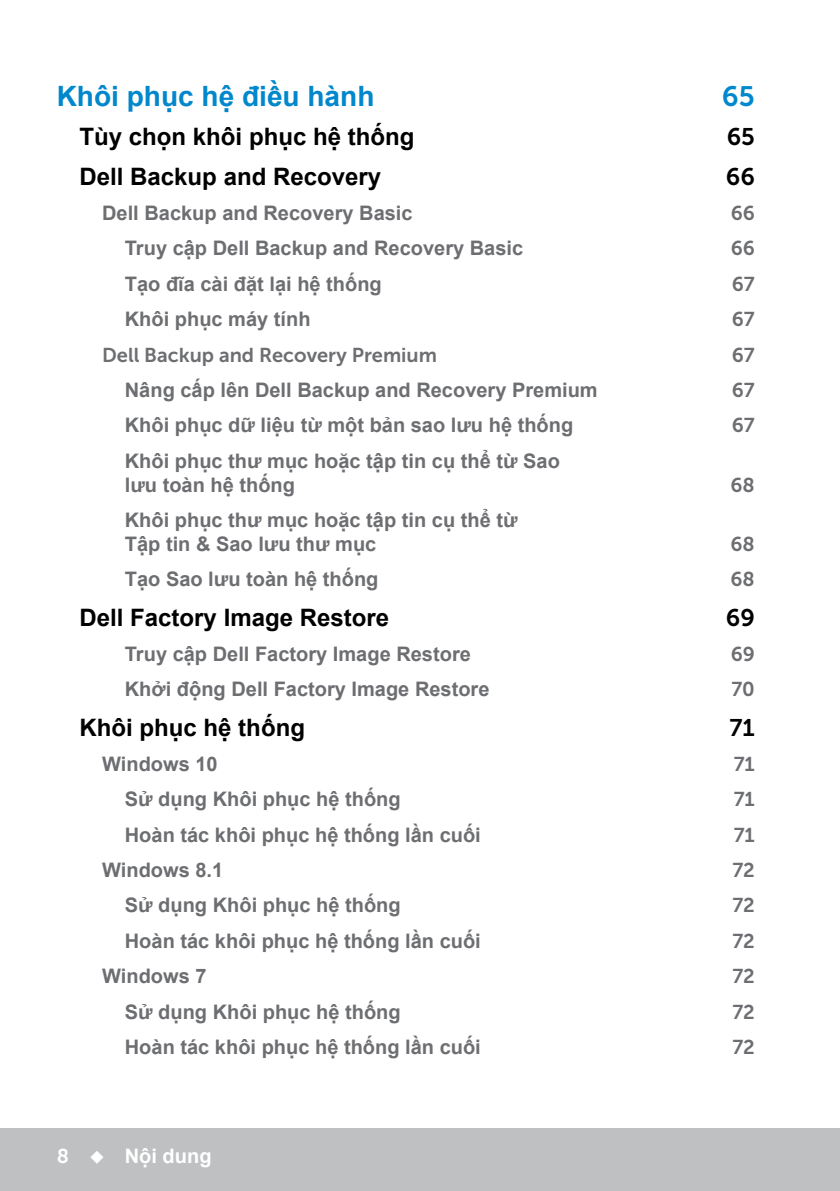
<style>
.page{position:relative;width:840px;height:1191px;background:#fff}
.page>*{position:absolute;margin:0;border:0;box-sizing:border-box;transform-origin:0 0}
.Title_TOC{font:700 28px "Arial";color:#0087cc}
.Title_TOC-2{font:28px "Museo Sans For Dell 700";color:#0087cc}
.Head1_TOC{font:700 24px "Arial";color:#000}
.Head1_TOC-2{font:24px "Museo Sans For Dell 700";color:#000}
.Head3_TOC{font:700 20px/24px "Arial";color:#6d6e71}
.Head2_TOC{font:700 20px "Arial";color:#6d6e71}
.Head2_TOC-2{font:20px "Museo Sans For Dell 700";color:#6d6e71}
.Head3_TOC-2{font:20px "Museo Sans For Dell 700";color:#6d6e71}
.t1{font:700 20px "Arial";color:#fff}
.s1{font-family:"Museo Sans For Dell 700";font-weight:400}
</style>
<div class="page">
<div style="left:0;top:1128px;width:839px;height:63px;background:#bec0c2"></div>
<p class="Title_TOC" style="left:57px;top:78px;width:319px">Khôi phục hệ điều hành</p>
<p class="Title_TOC-2" style="left:721px;top:81px;width:34px">65</p>
<p class="Head1_TOC" style="left:79px;top:121px;width:336px">Tùy chọn khôi phục hệ thống</p>
<p class="Head1_TOC-2" style="left:726px;top:124px;width:30px">65</p>
<p class="Head1_TOC" style="left:79px;top:160px;width:303px">Dell Backup and Recovery</p>
<p class="Head1_TOC-2" style="left:725px;top:163px;width:30px">66</p>
<p class="Head2_TOC" style="left:102px;top:200px;width:312px">Dell Backup and Recovery Basic</p>
<p class="Head2_TOC-2" style="left:730px;top:202px;width:26px">66</p>
<p class="Head3_TOC" style="left:125px;top:237px;width:399px">Truy cập Dell Backup and Recovery Basic</p>
<p class="Head3_TOC-2" style="left:730px;top:237px;width:26px">66</p>
<p class="Head3_TOC" style="left:125px;top:272px;width:258px">Tạo đĩa cài đặt lại hệ thống</p>
<p class="Head3_TOC-2" style="left:731px;top:273px;width:24px">67</p>
<p class="Head3_TOC" style="left:125px;top:308px;width:187px">Khôi phục máy tính</p>
<p class="Head3_TOC-2" style="left:731px;top:308px;width:24px">67</p>
<p class="Head2_TOC-2" style="left:102px;top:343px;width:336px">Dell Backup and Recovery Premium</p>
<p class="Head2_TOC-2" style="left:731px;top:343px;width:24px">67</p>
<p class="Head3_TOC" style="left:125px;top:378px;width:474px">Nâng cấp lên Dell Backup and Recovery Premium</p>
<p class="Head3_TOC-2" style="left:731px;top:379px;width:24px">67</p>
<p class="Head3_TOC" style="left:125px;top:414px;width:449px">Khôi phục dữ liệu từ một bản sao lưu hệ thống</p>
<p class="Head3_TOC-2" style="left:731px;top:414px;width:24px">67</p>
<p class="Head3_TOC" style="left:125px;top:449px;width:436px">Khôi phục thư mục hoặc tập tin cụ thể từ Sao lưu toàn hệ thống</p>
<p class="Head3_TOC-2" style="left:730px;top:473px;width:26px">68</p>
<p class="Head3_TOC" style="left:125px;top:508px;width:394px">Khôi phục thư mục hoặc tập tin cụ thể từ<br>Tập tin &amp; Sao lưu thư mục</p>
<p class="Head3_TOC-2" style="left:730px;top:533px;width:26px">68</p>
<p class="Head3_TOC" style="left:125px;top:568px;width:255px">Tạo Sao lưu toàn hệ thống</p>
<p class="Head3_TOC-2" style="left:730px;top:568px;width:26px">68</p>
<p class="Head1_TOC" style="left:79px;top:601px;width:311px">Dell Factory Image Restore</p>
<p class="Head1_TOC-2" style="left:725px;top:604px;width:30px">69</p>
<p class="Head3_TOC" style="left:125px;top:642px;width:347px">Truy cập Dell Factory Image Restore</p>
<p class="Head3_TOC-2" style="left:730px;top:643px;width:26px">69</p>
<p class="Head3_TOC" style="left:125px;top:678px;width:366px">Khởi động Dell Factory Image Restore</p>
<p class="Head3_TOC-2" style="left:731px;top:678px;width:25px">70</p>
<p class="Head1_TOC" style="left:79px;top:711px;width:227px">Khôi phục hệ thống</p>
<p class="Head1_TOC-2" style="left:729px;top:714px;width:27px">71</p>
<p class="Head2_TOC" style="left:102px;top:750px;width:117px">Windows 10</p>
<p class="Head2_TOC-2" style="left:733px;top:753px;width:23px">71</p>
<p class="Head3_TOC" style="left:125px;top:788px;width:277px">Sử dụng Khôi phục hệ thống</p>
<p class="Head3_TOC-2" style="left:733px;top:788px;width:23px">71</p>
<p class="Head3_TOC" style="left:125px;top:823px;width:357px">Hoàn tác khôi phục hệ thống lần cuối</p>
<p class="Head3_TOC-2" style="left:733px;top:823px;width:23px">71</p>
<p class="Head2_TOC" style="left:102px;top:856px;width:122px">Windows 8.1</p>
<p class="Head2_TOC-2" style="left:732px;top:859px;width:24px">72</p>
<p class="Head3_TOC" style="left:125px;top:894px;width:277px">Sử dụng Khôi phục hệ thống</p>
<p class="Head3_TOC-2" style="left:732px;top:894px;width:24px">72</p>
<p class="Head3_TOC" style="left:125px;top:929px;width:357px">Hoàn tác khôi phục hệ thống lần cuối</p>
<p class="Head3_TOC-2" style="left:732px;top:929px;width:24px">72</p>
<p class="Head2_TOC" style="left:102px;top:962px;width:106px">Windows 7</p>
<p class="Head2_TOC-2" style="left:732px;top:965px;width:24px">72</p>
<p class="Head3_TOC" style="left:125px;top:1000px;width:277px">Sử dụng Khôi phục hệ thống</p>
<p class="Head3_TOC-2" style="left:732px;top:1000px;width:24px">72</p>
<p class="Head3_TOC" style="left:125px;top:1035px;width:357px">Hoàn tác khôi phục hệ thống lần cuối</p>
<p class="Head3_TOC-2" style="left:732px;top:1035px;width:24px">72</p>
<p class="t1" style="left:57px;top:1142px;width:156px"><span class="s1">8</span> ◆ Nội dung</p>
</div>
